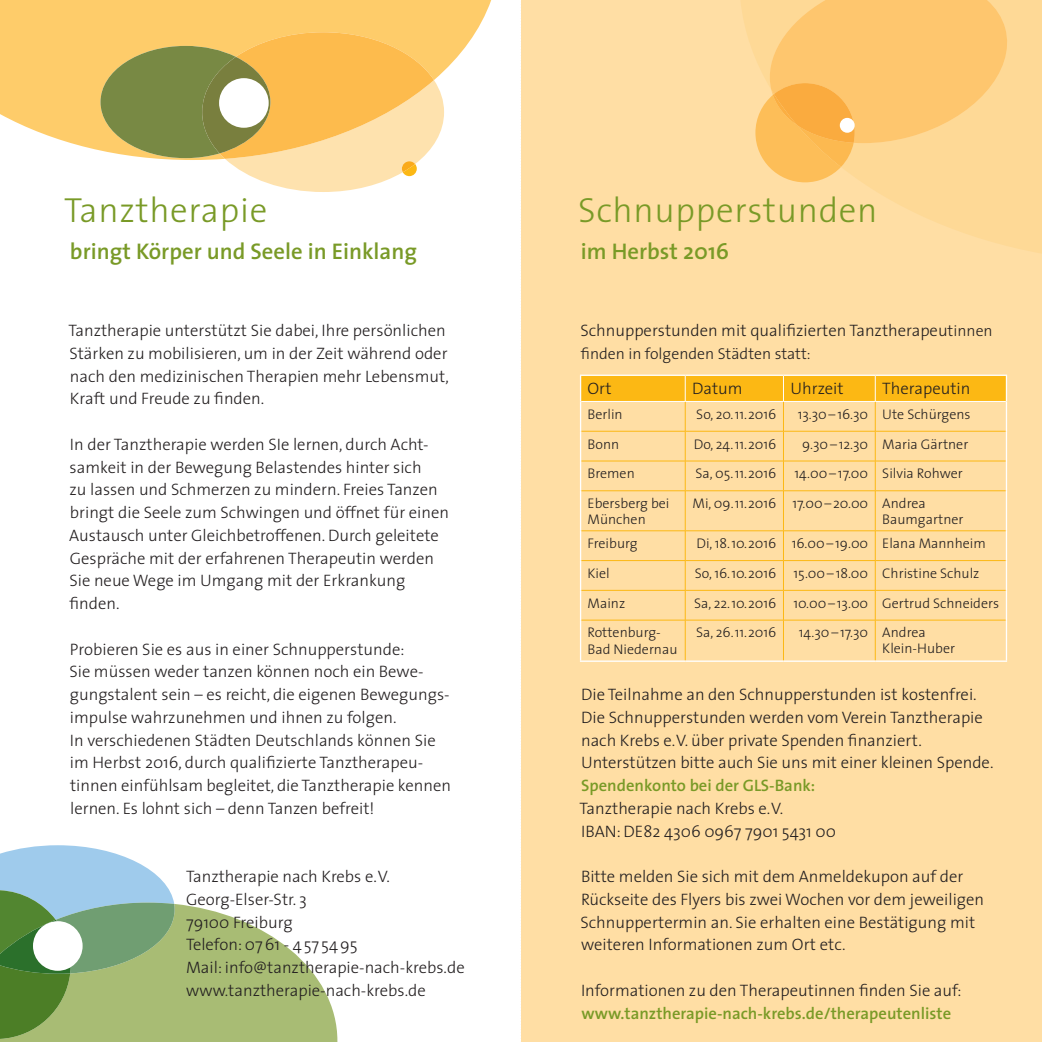
<style>
.page{position:relative;width:1042px;height:1042px;background:#fff}
.page>*{position:absolute;margin:0;border:0;box-sizing:border-box;transform-origin:0 0}
.t1{font:300 35px "The Sans";letter-spacing:.02em;color:#799a27}
.t2{font:600 22.75px "The Sans";color:#799a27}
.t3{font:300 16.62px/22.8px "The Sans";color:#231f20}
.t4{font:600 16.62px "The Sans";color:#799a27}
.t5{font:300 15.75px "The Sans";color:#231f20}
.t6{font:300 14px/15.8px "The Sans";color:#231f20}
.s1{font-size:15.75px}
</style>
<div class="page">
<div style="left:521px;top:0;width:521px;height:1042px;background:#ffdea4"></div>
<svg style="left:0;top:904px;width:337px;height:138px;fill:#a8bc74"></svg>
<svg style="left:0;top:845px;width:175px;height:194px;background:#8cb18c"></svg>
<svg style="left:0;top:0;width:491px;height:151px;fill:#fecc6a"></svg>
<svg style="left:741px;top:0;width:301px;height:253px"></svg>
<svg style="left:100px;top:32px;width:344px;height:160px;background:#ddc17a"></svg>
<div style="left:33px;top:921px;width:50px;height:50px;background:#fff;border-radius:50%"></div>
<div style="left:219px;top:78px;width:50px;height:50px;background:#fff;border-radius:50%"></div>
<hr style="left:581px;top:431px;width:104px;height:1px;background:#fcb814">
<hr style="left:685px;top:431px;width:98px;height:1px;background:#fcb814">
<hr style="left:685px;top:431px;width:1px;height:30px;background:#fcb814">
<hr style="left:783px;top:431px;width:92px;height:1px;background:#fcb814">
<hr style="left:783px;top:431px;width:1px;height:30px;background:#fcb814">
<hr style="left:875px;top:431px;width:131px;height:1px;background:#fcb814">
<hr style="left:875px;top:431px;width:1px;height:30px;background:#fcb814">
<hr style="left:581px;top:461px;width:104px;height:1px;background:#fcb814">
<hr style="left:685px;top:461px;width:98px;height:1px;background:#fcb814">
<svg style="left:685px;top:461px;width:1px;height:29px"></svg>
<hr style="left:783px;top:461px;width:92px;height:1px;background:#fcb814">
<svg style="left:783px;top:461px;width:1px;height:29px"></svg>
<hr style="left:875px;top:461px;width:131px;height:1px;background:#fcb814">
<svg style="left:875px;top:461px;width:1px;height:29px"></svg>
<hr style="left:581px;top:490px;width:104px;height:1px;background:#fcb814">
<hr style="left:685px;top:490px;width:98px;height:1px;background:#fcb814">
<hr style="left:685px;top:491px;width:1px;height:39px;background:#fcb814">
<hr style="left:783px;top:490px;width:92px;height:1px;background:#fcb814">
<hr style="left:783px;top:491px;width:1px;height:39px;background:#fcb814">
<hr style="left:875px;top:490px;width:131px;height:1px;background:#fcb814">
<hr style="left:875px;top:491px;width:1px;height:39px;background:#fcb814">
<hr style="left:581px;top:530px;width:104px;height:1px;background:#fcb814">
<hr style="left:685px;top:530px;width:98px;height:1px;background:#fcb814">
<hr style="left:783px;top:530px;width:92px;height:1px;background:#fcb814">
<hr style="left:875px;top:530px;width:131px;height:1px;background:#fcb814">
<hr style="left:581px;top:560px;width:104px;height:1px;background:#fcb814">
<hr style="left:685px;top:560px;width:98px;height:1px;background:#fcb814">
<svg style="left:685px;top:531px;width:1px;height:59px"></svg>
<hr style="left:783px;top:560px;width:92px;height:1px;background:#fcb814">
<svg style="left:783px;top:531px;width:1px;height:59px"></svg>
<hr style="left:875px;top:560px;width:131px;height:1px;background:#fcb814">
<svg style="left:875px;top:531px;width:1px;height:59px"></svg>
<hr style="left:581px;top:590px;width:104px;height:1px;background:#fcb814">
<hr style="left:685px;top:590px;width:98px;height:1px;background:#fcb814">
<hr style="left:685px;top:590px;width:1px;height:30px;background:#fcb814">
<hr style="left:783px;top:590px;width:92px;height:1px;background:#fcb814">
<hr style="left:783px;top:590px;width:1px;height:30px;background:#fcb814">
<hr style="left:875px;top:590px;width:131px;height:1px;background:#fcb814">
<hr style="left:875px;top:590px;width:1px;height:30px;background:#fcb814">
<hr style="left:581px;top:620px;width:104px;height:1px;background:#fcb814">
<hr style="left:685px;top:620px;width:98px;height:1px;background:#fcb814">
<hr style="left:685px;top:620px;width:1px;height:40px;background:#fcb814">
<hr style="left:783px;top:620px;width:92px;height:1px;background:#fcb814">
<hr style="left:783px;top:620px;width:1px;height:40px;background:#fcb814">
<hr style="left:875px;top:620px;width:131px;height:1px;background:#fcb814">
<hr style="left:875px;top:620px;width:1px;height:40px;background:#fcb814">
<svg style="left:580px;top:375px;width:427px;height:56px"></svg>
<hr style="left:580px;top:401px;width:1px;height:30px;background:#fff">
<hr style="left:1006px;top:401px;width:1px;height:30px;background:#fff">
<hr style="left:580px;top:431px;width:1px;height:30px;background:#fff">
<hr style="left:1006px;top:431px;width:1px;height:30px;background:#fff">
<hr style="left:580px;top:461px;width:1px;height:30px;background:#fff">
<hr style="left:1006px;top:461px;width:1px;height:30px;background:#fff">
<hr style="left:580px;top:491px;width:1px;height:40px;background:#fff">
<hr style="left:1006px;top:491px;width:1px;height:40px;background:#fff">
<svg style="left:580px;top:531px;width:1px;height:29px"></svg>
<svg style="left:1006px;top:531px;width:1px;height:29px"></svg>
<hr style="left:580px;top:560px;width:1px;height:30px;background:#fff">
<hr style="left:1006px;top:560px;width:1px;height:30px;background:#fff">
<hr style="left:580px;top:590px;width:1px;height:30px;background:#fff">
<hr style="left:1006px;top:590px;width:1px;height:30px;background:#fff">
<hr style="left:580px;top:620px;width:1px;height:40px;background:#fff">
<hr style="left:1006px;top:620px;width:1px;height:40px;background:#fff">
<hr style="left:580px;top:660px;width:105px;height:2px;background:#fff">
<hr style="left:685px;top:660px;width:98px;height:2px;background:#fff">
<hr style="left:783px;top:660px;width:92px;height:2px;background:#fff">
<hr style="left:875px;top:660px;width:132px;height:2px;background:#fff">
<svg style="left:755px;top:0;width:261px;height:182px"></svg>
<div style="left:840px;top:118px;width:14px;height:15px;background:#fff;border-radius:50%"></div>
<h1 class="t1" style="left:64px;top:182px;width:205px">Tanztherapie</h1>
<h2 class="t2" style="left:70px;top:232px;width:349px">bringt Körper und Seele in Einklang</h2>
<p class="t3" style="left:68px;top:318px;width:382px">Tanztherapie unterstützt Sie dabei, Ihre persönlichen Stärken zu mobilisieren, um in der Zeit während oder nach den medizinischen Therapien mehr Lebensmut, Kraft und Freude zu finden.</p>
<p class="t3" style="left:69px;top:432px;width:381px">In der Tanztherapie werden SIe lernen, durch Acht&shy;samkeit in der Bewegung Belastendes hinter sich<br>zu lassen und Schmerzen zu mindern. Freies Tanzen bringt die Seele zum Schwingen und öffnet für einen Austausch unter Gleichbetroffenen. Durch geleitete Gespräche mit der erfahrenen Therapeutin werden Sie neue Wege im Umgang mit der Erkrankung finden.</p>
<p class="t3" style="left:69px;top:637px;width:383px">Probieren Sie es aus in einer Schnupperstunde:<br>Sie müssen weder tanzen können noch ein Bewe&shy;gungstalent sein – es reicht, die eigenen Bewegungs&shy;impulse wahrzunehmen und ihnen zu folgen.<br>In verschiedenen Städten Deutschlands können Sie im Herbst 2016, durch qualifizierte Tanztherapeu&shy;tinnen einfühlsam begleitet, die Tanztherapie kennen lernen. Es lohnt sich – denn Tanzen befreit!</p>
<p class="t3" style="left:186px;top:864px;width:280px">Tanztherapie nach Krebs e. V.<br>Georg-Elser-Str. 3<br>79100 Freiburg<br>Telefon: 07 61 - 4 57 54 95<br>Mail: info@tanztherapie-nach-krebs.de www.tanztherapie-nach-krebs.de</p>
<h1 class="t1" style="left:578px;top:182px;width:301px">Schnupperstunden</h1>
<h2 class="t2" style="left:581px;top:232px;width:150px">im Herbst 2016</h2>
<p class="t3" style="left:580px;top:318px;width:414px">Schnupperstunden mit qualifizierten Tanztherapeu<span class="s1">tinnen</span></p>
<p class="t5" style="left:581px;top:340px;width:231px">finden in folgenden Städten statt:</p>
<p class="t3" style="left:587px;top:377px;width:26px">Ort</p>
<p class="t3" style="left:692px;top:377px;width:52px">Datum</p>
<p class="t3" style="left:790px;top:377px;width:55px">Uhrzeit</p>
<p class="t3" style="left:882px;top:377px;width:90px">Therapeutin</p>
<p class="t6" style="left:587px;top:406px;width:37px">Berlin</p>
<p class="t6" style="left:696px;top:406px;width:82px">So, 20. 11. 2016</p>
<p class="t6" style="left:797px;top:406px;width:174px">13.30 – 16.30 Ute Schürgens</p>
<p class="t6" style="left:587px;top:435px;width:33px">Bonn</p>
<p class="t6" style="left:694px;top:435px;width:84px">Do, 24. 11. 2016</p>
<p class="t6" style="left:802px;top:435px;width:168px">9.30 – 12.30 Maria Gärtner</p>
<p class="t6" style="left:587px;top:465px;width:49px">Bremen</p>
<p class="t6" style="left:695px;top:465px;width:82px">Sa, 05. 11. 2016</p>
<p class="t6" style="left:794px;top:465px;width:170px">14.00 – 17.00 Silvia Rohwer</p>
<p class="t6" style="left:587px;top:495px;width:83px">Ebersberg bei<br>München</p>
<p class="t6" style="left:882px;top:495px;width:83px;text-indent:-190px">Mi, 09. 11. 2016 17.00 – 20.00 Andrea<br>Baumgartner</p>
<p class="t6" style="left:587px;top:535px;width:52px">Freiburg</p>
<p class="t6" style="left:696px;top:535px;width:291px">Di, 18. 10. 2016 16.00 – 19.00 Elana Mannheim</p>
<p class="t6" style="left:587px;top:565px;width:24px">Kiel</p>
<p class="t6" style="left:695px;top:565px;width:286px">So, 16. 10. 2016 15.00 – 18.00 Christine Schulz</p>
<p class="t6" style="left:587px;top:594px;width:39px">Mainz</p>
<p class="t6" style="left:694px;top:594px;width:306px">Sa, 22. 10. 2016 10.00 – 13.00 Gertrud Schneiders</p>
<p class="t6" style="left:587px;top:624px;width:91px;line-height:16.8px">Rottenburg-<br>Bad Niedernau</p>
<p class="t6" style="left:696px;top:624px;width:82px">Sa, 26. 11. 2016</p>
<p class="t6" style="left:882px;top:624px;width:74px;text-indent:-83px">14.30 – 17.30 Andrea<br>Klein-Huber</p>
<p class="t3" style="left:581px;top:682px;width:414px">Die Teilnahme an den Schnupperstunden ist kostenfrei.<br>Die Schnupperstunden werden vom Verein Tanztherapie nach Krebs e. V. über private Spenden finanziert.<br>Unterstützen bitte auch Sie uns mit einer kleinen Spende.</p>
<p class="t4" style="left:581px;top:771px;width:236px">Spendenkonto bei der GLS-Bank:</p>
<p class="t3" style="left:579px;top:796px;width:258px">Tanztherapie nach Krebs e. V.<br>IBAN: DE82 4306 0967 7901 5431 00</p>
<p class="t3" style="left:580px;top:864px;width:405px">Bitte melden Sie sich mit dem Anmeldekupon auf der Rückseite des Flyers bis zwei Wochen vor dem jeweiligen Schnuppertermin an. Sie erhalten eine Bestätigung mit weiteren Informationen zum Ort etc.</p>
<p class="t3" style="left:581px;top:978px;width:382px">Informationen zu den Therapeutinnen finden Sie auf:</p>
<p class="t4" style="left:581px;top:999px;width:371px">www.tanztherapie-nach-krebs.de/therapeutenliste</p>
</div>
